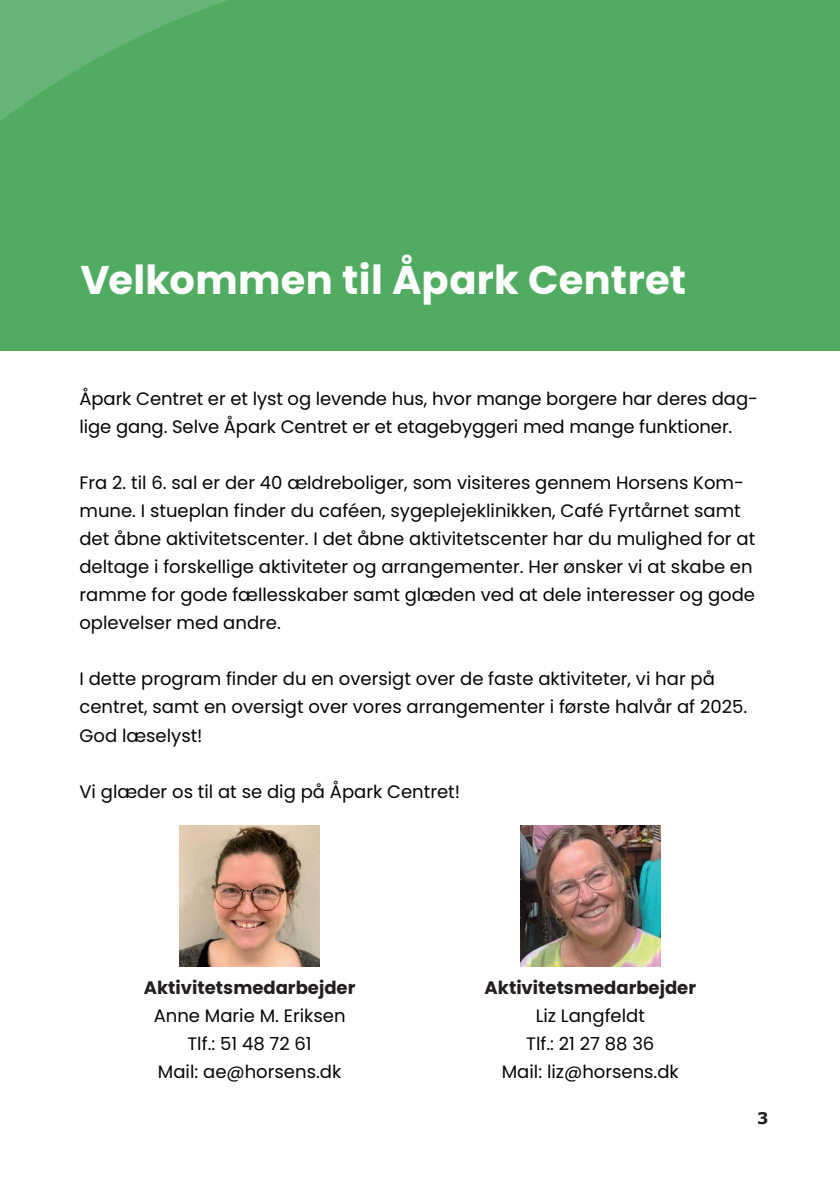
<style>
.page{position:relative;width:840px;height:1191px;background:#fff}
.page>*{position:absolute;margin:0;border:0;box-sizing:border-box;transform-origin:0 0}
.Underoverskrift{font:700 40px "Poppins";letter-spacing:.01em;color:#fff}
.brødtekst{font:18px/28px "Poppins";color:#030505}
.Mellemrubrik{font:700 18px "Poppins";color:#231f20}
.t1{font:700 16px "Verdana";color:#231f20}
</style>
<div class="page">
<div style="left:0;top:0;width:839px;height:350px;background:#51ac62"></div>
<svg style="left:0;top:0;width:428px;height:967px"></svg>
<img style="left:180px;top:825px;width:139px;height:141px">
<img style="left:520px;top:825px;width:140px;height:141px">
<h2 class="Underoverskrift" style="left:81px;top:256px;width:606px">Velkommen til Åpark Centret</h2>
<p class="brødtekst" style="left:79px;top:385px;width:679px">Åpark Centret er et lyst og levende hus, hvor mange borgere har deres dag&shy;lige gang. Selve Åpark Centret er et etagebyggeri med mange funktioner.</p>
<p class="brødtekst" style="left:79px;top:469px;width:677px">Fra 2. til 6. sal er der 40 ældreboliger, som visiteres gennem Horsens Kom&shy;mune. I stueplan finder du caféen, sygeplejeklinikken, Café Fyrtårnet samt det åbne aktivitetscenter. I det åbne aktivitetscenter har du mulighed for at deltage i forskellige aktiviteter og arrangementer. Her ønsker vi at skabe en ramme for gode fællesskaber samt glæden ved at dele interesser og gode oplevelser med andre.</p>
<p class="brødtekst" style="left:79px;top:665px;width:668px">I dette program finder du en oversigt over de faste aktiviteter, vi har på centret, samt en oversigt over vores arrangementer i første halvår af 2025.<br>God læselyst!</p>
<p class="brødtekst" style="left:79px;top:777px;width:382px">Vi glæder os til at se dig på Åpark Centret!</p>
<h3 class="Mellemrubrik" style="left:144px;top:976px;width:213px">Aktivitetsmedarbejder</h3>
<p class="brødtekst" style="left:154px;top:1001px;width:193px">Anne Marie M. Eriksen</p>
<p class="brødtekst" style="left:187px;top:1029px;width:126px">Tlf.: 51 48 72 61</p>
<p class="brødtekst" style="left:158px;top:1057px;width:185px">Mail: ae@horsens.dk</p>
<h3 class="Mellemrubrik" style="left:484px;top:976px;width:213px">Aktivitetsmedarbejder</h3>
<p class="brødtekst" style="left:535px;top:1001px;width:111px">Liz Langfeldt</p>
<p class="brødtekst" style="left:526px;top:1029px;width:129px">Tlf.: 21 27 88 36</p>
<p class="brødtekst" style="left:501px;top:1057px;width:178px">Mail: liz@horsens.dk</p>
<p class="t1" style="left:756px;top:1107px;width:13px">3</p>
</div>
